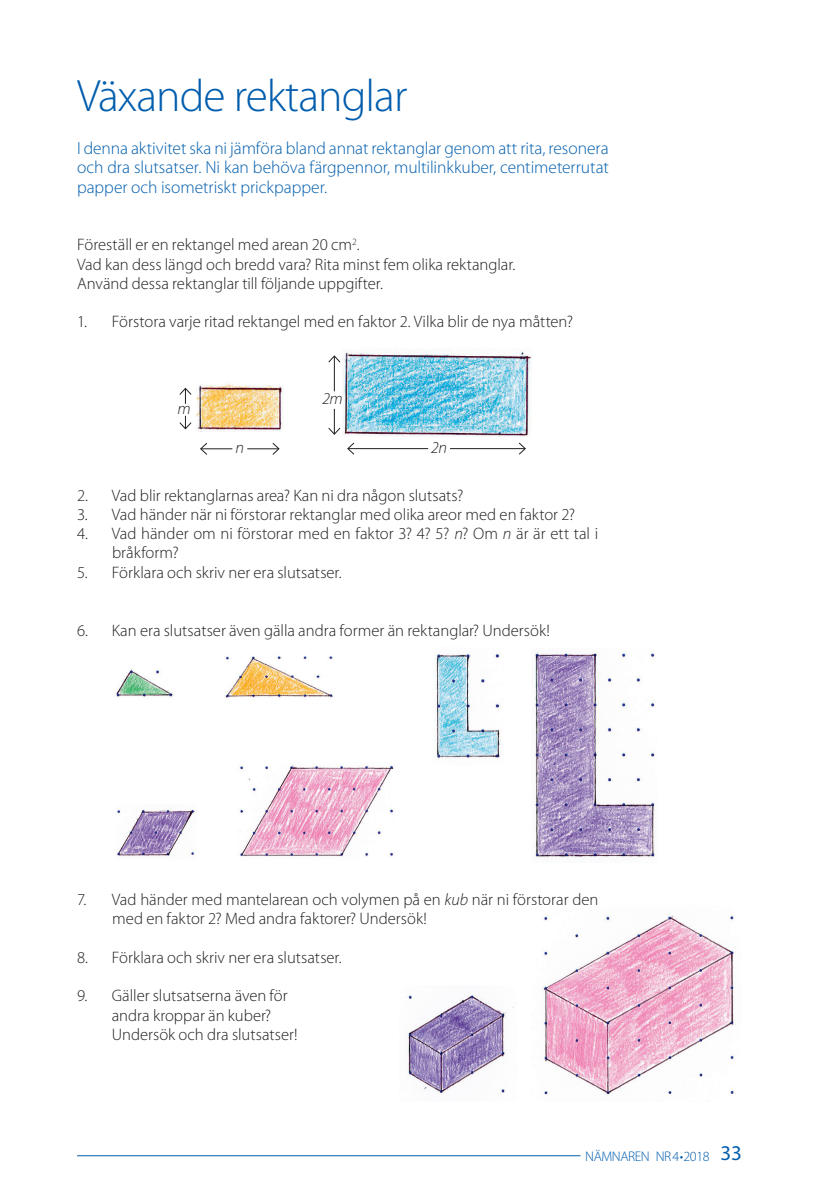
<style>
.page{position:relative;width:819px;height:1201px;background:#fff}
.page>*{position:absolute;margin:0;border:0;box-sizing:border-box;transform-origin:0 0}
.t1{font:300 45.5px "Myriad Pro";letter-spacing:-.02em;color:#015dad}
.t2{font:300 17.5px/19.2px "Myriad Pro";color:#015dad;text-align:justify}
.t3{font:300 16.62px/19.2px "Myriad Pro";color:#231f20}
.t4{font:italic 300 16.62px "Myriad Pro";color:#231f20}
.t5{font:300 14px "Myriad Pro";letter-spacing:-.03em;color:#015dad}
.s1{font-style:italic}
.s2{font-weight:400;font-size:21px}
</style>
<div class="page">
<img style="left:116px;top:668px;width:57px;height:30px">
<img style="left:224px;top:656px;width:109px;height:42px">
<img style="left:534px;top:651px;width:121px;height:207px">
<img style="left:239px;top:765px;width:155px;height:92px">
<img style="left:436px;top:654px;width:65px;height:105px">
<img style="left:117px;top:807px;width:78px;height:49px">
<img style="left:406px;top:995px;width:107px;height:99px">
<img style="left:542px;top:915px;width:192px;height:180px">
<img style="left:196px;top:383px;width:87px;height:48px">
<img style="left:343px;top:351px;width:188px;height:85px">
<hr style="left:348px;top:448px;width:177px;height:1px;background:#231f20">
<svg style="left:347px;top:442px;width:8px;height:13px"></svg>
<svg style="left:518px;top:442px;width:8px;height:13px"></svg>
<hr style="left:201px;top:448px;width:78px;height:1px;background:#231f20">
<svg style="left:200px;top:443px;width:8px;height:12px"></svg>
<svg style="left:271px;top:443px;width:9px;height:12px"></svg>
<hr style="left:185px;top:388px;width:1px;height:41px;background:#231f20">
<svg style="left:179px;top:421px;width:13px;height:9px"></svg>
<svg style="left:179px;top:387px;width:13px;height:9px"></svg>
<div style="left:232px;top:442px;width:15px;height:23px;background:#fff"></div>
<div style="left:428px;top:443px;width:22px;height:22px;background:#fff"></div>
<hr style="left:334px;top:356px;width:1px;height:78px;background:#231f20">
<svg style="left:328px;top:427px;width:13px;height:8px"></svg>
<svg style="left:328px;top:355px;width:13px;height:8px"></svg>
<div style="left:331px;top:391px;width:7px;height:18px;background:#fff"></div>
<div style="left:179px;top:404px;width:13px;height:12px;background:#fff"></div>
<hr style="left:77px;top:1155px;width:503px;height:1px;background:#015dad">
<h1 class="t1" style="left:77px;top:71px;width:332px">Växande rektanglar</h1>
<p class="t2" style="left:77px;top:139px;width:533px">I denna aktivitet ska ni jämföra bland annat rektanglar genom att rita, resonera och dra slutsatser. Ni kan behöva färgpennor, multilinkkuber, centimeterrutat papper och isometriskt prickpapper.</p>
<p class="t3" style="left:77px;top:235px;width:440px">Föreställ er en rektangel med arean 20 cm<sup>2</sup>.<br>Vad kan dess längd och bredd vara? Rita minst fem olika rektanglar.<br>Använd dessa rektanglar till följande uppgifter.</p>
<p class="t3" style="left:77px;top:312px;width:497px">1. Förstora varje ritad rektangel med en faktor 2. Vilka blir de nya måtten?</p>
<p class="t4" style="left:177px;top:400px;width:15px">m</p>
<p class="t4" style="left:322px;top:390px;width:22px">2m</p>
<p class="t4" style="left:235px;top:438px;width:10px">n</p>
<p class="t4" style="left:431px;top:438px;width:17px">2n</p>
<p class="t3" style="left:77px;top:486px;width:388px">2. Vad blir rektanglarnas area? Kan ni dra någon slutsats?</p>
<p class="t3" style="left:77px;top:505px;width:499px">3. Vad händer när ni förstorar rektanglar med olika areor med en faktor 2?</p>
<p class="t3" style="left:112px;top:524px;width:488px;text-indent:-35px">4. Vad händer om ni förstorar med en faktor 3? 4? 5? <span class="s1">n</span>? Om <span class="s1">n</span> är är ett tal i bråkform?</p>
<p class="t3" style="left:77px;top:563px;width:266px">5. Förklara och skriv ner era slutsatser.</p>
<p class="t3" style="left:77px;top:620px;width:474px">6. Kan era slutsatser även gälla andra former än rektanglar? Undersök!</p>
<p class="t3" style="left:112px;top:890px;width:488px;text-indent:-35px">7. Vad händer med mantelarean och volymen på en <span class="s1">kub</span> när ni förstorar den med en faktor 2? Med andra faktorer? Undersök!</p>
<p class="t3" style="left:77px;top:948px;width:266px">8. Förklara och skriv ner era slutsatser.</p>
<p class="t3" style="left:112px;top:986px;width:187px;text-indent:-35px">9. Gäller slutsatserna även för andra kroppar än kuber?<br>Undersök och dra slutsatser!</p>
<p class="t5" style="left:585px;top:1148px;width:158px">NÄMNAREN NR4•2018 <span class="s2">33</span></p>
</div>
